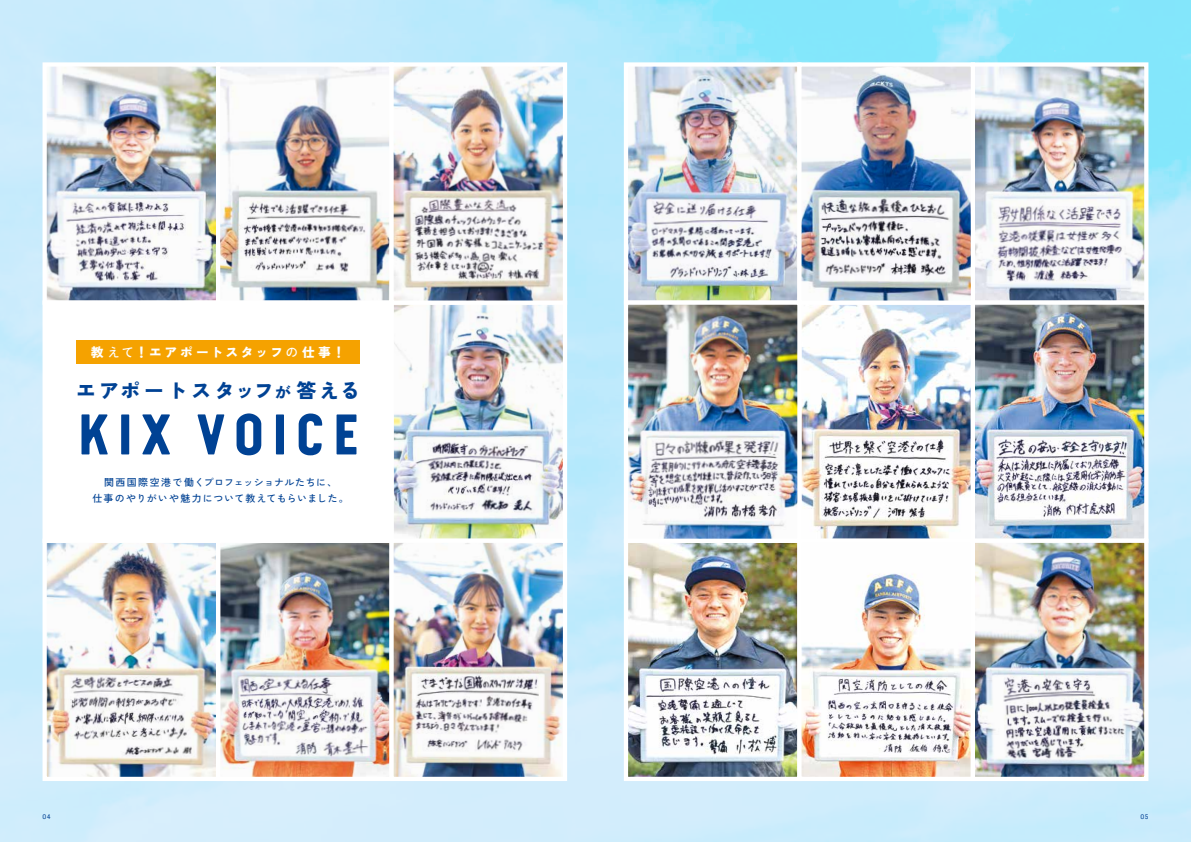
<style>
.page{position:relative;width:1191px;height:842px;background:#fff}
.page>*{position:absolute;margin:0;border:0;box-sizing:border-box;transform-origin:0 0}
.t1{font:700 57.6px "Van Condensed LF";letter-spacing:.09em;color:#004294}
.t2{font:900 19.8px "Zen Kaku Gothic New";letter-spacing:.145em;color:#004294}
.t3{font:900 12.8px "Zen Kaku Gothic New";letter-spacing:.205em;color:#fff}
.t4{font:500 9.9px/16.3px "Zen Kaku Gothic New";letter-spacing:.055em;color:#004294;text-align:center}
.t5{font:7.1px "Van Condensed LF";color:#004294}
.s1{font-weight:500}
.s2{font-size:15.6px}
</style>
<div class="page">
<img style="left:0;top:0;width:1191px;height:842px">
<img style="left:629px;top:67px;width:514px;height:709px">
<div style="left:624px;top:539px;width:177px;height:242px;border:4px solid #fff"></div>
<div style="left:624px;top:62px;width:177px;height:243px;border:4px solid #fff"></div>
<div style="left:970px;top:62px;width:178px;height:243px;border:4px solid #fff"></div>
<div style="left:970px;top:300px;width:178px;height:243px;border:4px solid #fff"></div>
<div style="left:624px;top:300px;width:177px;height:243px;border:4px solid #fff"></div>
<img style="left:48px;top:544px;width:341px;height:232px">
<div style="left:216px;top:539px;width:178px;height:242px;border:4px solid #fff"></div>
<div style="left:797px;top:539px;width:178px;height:242px;border:4px solid #fff"></div>
<div style="left:970px;top:539px;width:178px;height:242px;border:4px solid #fff"></div>
<div style="left:43px;top:539px;width:177px;height:242px;border:4px solid #fff"></div>
<img style="left:48px;top:67px;width:341px;height:233px">
<div style="left:43px;top:62px;width:177px;height:243px;border:4px solid #fff"></div>
<div style="left:216px;top:62px;width:178px;height:243px;border:4px solid #fff"></div>
<img style="left:394px;top:67px;width:168px;height:709px">
<div style="left:389px;top:300px;width:178px;height:243px;border:4px solid #fff"></div>
<div style="left:389px;top:539px;width:178px;height:242px;border:4px solid #fff"></div>
<div style="left:797px;top:62px;width:178px;height:243px;border:4px solid #fff"></div>
<div style="left:389px;top:62px;width:178px;height:243px;border:4px solid #fff"></div>
<div style="left:43px;top:300px;width:351px;height:243px;background:#fff"></div>
<div style="left:76px;top:340px;width:284px;height:24px;background:#f5a200"></div>
<p class="t3" style="left:91px;top:344px;width:256px">教<span class="s1">えて</span>！エアポートスタッフ<span class="s1">の</span>仕事！</p>
<h2 class="t2" style="left:76px;top:378px;width:285px">エアポートスタッフ<span class="s2">が</span>答える</h2>
<h1 class="t1" style="left:76px;top:399px;width:285px">KIX VOICE</h1>
<p class="t4" style="left:92px;top:474px;width:258px">関西国際空港で働くプロフェッショナルたちに、<br>仕事のやりがいや魅力について教えてもらいました。</p>
<p class="t5" style="left:43px;top:812px;width:10px">04</p>
<p class="t5" style="left:1140px;top:812px;width:10px">05</p>
</div>
